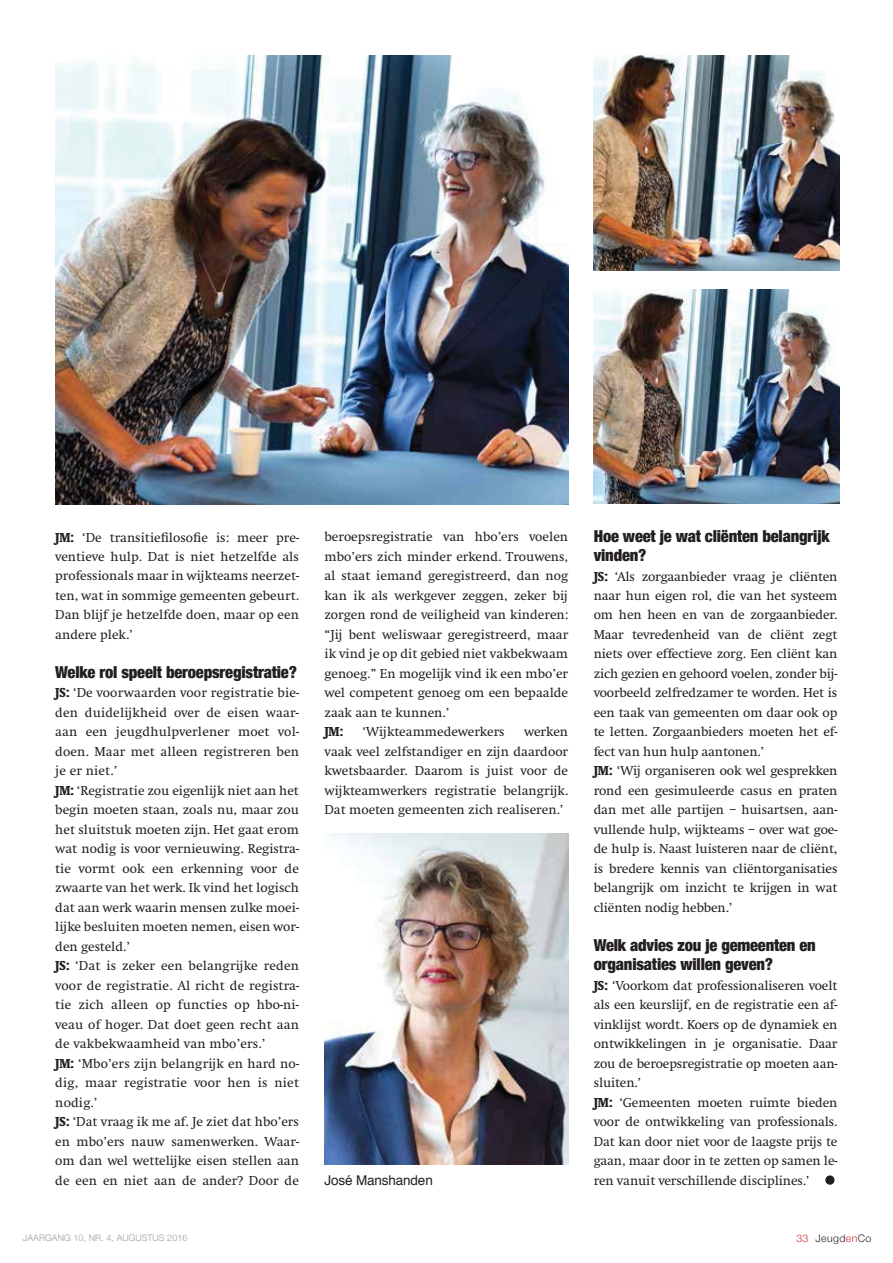
<style>
.page{position:relative;width:893px;height:1263px;background:#fff}
.page>*{position:absolute;margin:0;border:0;box-sizing:border-box;transform-origin:0 0}
.t1{font:900 condensed 16.5px/19.5px "Helvetica Neue";letter-spacing:-.01em;color:#231f20}
.t2{font:13.5px/19.5px "Swift";letter-spacing:-.01em;color:#231f20;text-align:justify}
.t3{font:13.5px "Helvetica";letter-spacing:-.01em;color:#231f20}
.t4{font:700 condensed 13.5px "Swift";color:#231f20}
.t5{font:300 10.5px "Helvetica Neue";letter-spacing:.04em;color:#231f20}
.t6{font:300 9px "Helvetica Neue";letter-spacing:.01em;color:#9d9d9d}
.s1{font-weight:700;font-stretch:condensed}
.s2{font-size:22.5px}
.s3{color:#cb2026}
</style>
<div class="page">
<div style="left:825px;top:1175px;width:9px;height:10px;border:3px solid #231f20;border-radius:50%"></div>
<img style="left:324px;top:834px;width:244px;height:331px">
<img style="left:55px;top:56px;width:513px;height:448px">
<img style="left:594px;top:56px;width:246px;height:214px">
<img style="left:594px;top:290px;width:246px;height:214px">
<p class="t2" style="left:55px;top:529px;width:245px"><span class="s1">JM:</span> ‘De transitiefilosofie is: meer pre&shy;ventieve hulp. Dat is niet hetzelfde als professionals maar in wijkteams neerzet&shy;ten, wat in sommige gemeenten gebeurt.<br>Dan blijf je hetzelfde doen, maar op een andere plek.’</p>
<p class="t1" style="left:55px;top:662px;width:243px">Welke rol speelt beroepsregistratie?</p>
<p class="t2" style="left:55px;top:684px;width:245px;text-align:left"><span class="s1">JS:</span> ‘De voorwaarden voor registratie bie&shy;den duidelijkheid over de eisen waar&shy;aan een jeugdhulpverlener moet vol&shy;doen. Maar met alleen registreren ben je er niet.’<br><span class="s1">JM:</span> ‘Registratie zou eigenlijk niet aan het begin moeten staan, zoals nu, maar zou het sluitstuk moeten zijn. Het gaat erom wat nodig is voor vernieuwing. Registra&shy;tie vormt ook een erkenning voor de zwaarte van het werk. Ik vind het logisch dat aan werk waarin mensen zulke moei&shy;lijke besluiten moeten nemen, eisen wor&shy;den gesteld.’<br><span class="s1">JS:</span> ‘Dat is zeker een belangrijke reden voor de registratie. Al richt de registra&shy;tie zich alleen op functies op hbo-ni&shy;veau of hoger. Dat doet geen recht aan de vakbekwaamheid van mbo’ers.’<br><span class="s1">JM:</span> ‘Mbo’ers zijn belangrijk en hard no&shy;dig, maar registratie voor hen is niet nodig.’<br><span class="s1">JS:</span> ‘Dat vraag ik me af. Je ziet dat hbo’ers en mbo’ers nauw samenwerken. Waar&shy;om dan wel wettelijke eisen stellen aan de een en niet aan de ander? Door de</p>
<p class="t2" style="left:324px;top:528px;width:245px">beroepsregistratie van hbo’ers voelen mbo’ers zich minder erkend. Trouwens, al staat iemand geregistreerd, dan nog kan ik als werkgever zeggen, zeker bij zorgen rond de veiligheid van kinderen: “Jij bent weliswaar geregistreerd, maar ik vind je op dit gebied niet vakbekwaam genoeg.” En mogelijk vind ik een mbo’er wel competent genoeg om een bepaalde zaak aan te kunnen.’</p>
<p class="t4" style="left:324px;top:724px;width:20px">JM:</p>
<p class="t2" style="left:363px;top:723px;width:144px">‘Wijkteammedewerkers</p>
<p class="t2" style="left:324px;top:723px;width:245px;text-indent:200px">werken vaak veel zelfstandiger en zijn daardoor kwetsbaarder. Daarom is juist voor de wijkteamwerkers registratie belangrijk.<br>Dat moeten gemeenten zich realiseren.’</p>
<p class="t1" style="left:594px;top:526px;width:237px">Hoe weet je wat cliënten belangrijk vinden?</p>
<p class="t2" style="left:594px;top:568px;width:245px;text-align:left"><span class="s1">JS:</span> ‘Als zorgaanbieder vraag je cliënten naar hun eigen rol, die van het systeem om hen heen en van de zorgaanbieder.<br>Maar tevredenheid van de cliënt zegt niets over effectieve zorg. Een cliënt kan zich gezien en gehoord voelen, zonder bij&shy;voorbeeld zelfredzamer te worden. Het is een taak van gemeenten om daar ook op te letten. Zorgaanbieders moeten het ef&shy;fect van hun hulp aantonen.’<br><span class="s1">JM:</span> ‘Wij organiseren ook wel gesprekken rond een gesimuleerde casus en praten dan met alle partijen – huisartsen, aan&shy;vullende hulp, wijkteams – over wat goe&shy;de hulp is. Naast luisteren naar de cliënt, is bredere kennis van cliëntorganisaties belangrijk om inzicht te krijgen in wat cliënten nodig hebben.’</p>
<p class="t1" style="left:594px;top:935px;width:224px">Welk advies zou je gemeenten en organisaties willen geven?</p>
<p class="t2" style="left:594px;top:977px;width:245px;text-align:left"><span class="s1">JS:</span> ‘Voorkom dat professionaliseren voelt als een keurslijf, en de registratie een af&shy;vinklijst wordt. Koers op de dynamiek en ontwikkelingen in je organisatie. Daar zou de beroepsregistratie op moeten aan&shy;sluiten.’<br><span class="s1">JM:</span> ‘Gemeenten moeten ruimte bieden voor de ontwikkeling van professionals.<br>Dat kan door niet voor de laagste prijs te gaan, maar door in te zetten op samen le-</p>
<p class="t3" style="left:324px;top:1174px;width:110px">José Manshanden</p>
<p class="t2" style="left:594px;top:1172px;width:245px">ren vanuit verschillende disciplines.’ <span class="s2">•</span></p>
<p class="t6" style="left:23px;top:1233px;width:166px">JAARGANG 10, NR. 4, AUGUSTUS 2016</p>
<p class="t5" style="left:796px;top:1232px;width:77px"><span class="s3">33</span> Jeugd<span class="s3">en</span>Co</p>
</div>
